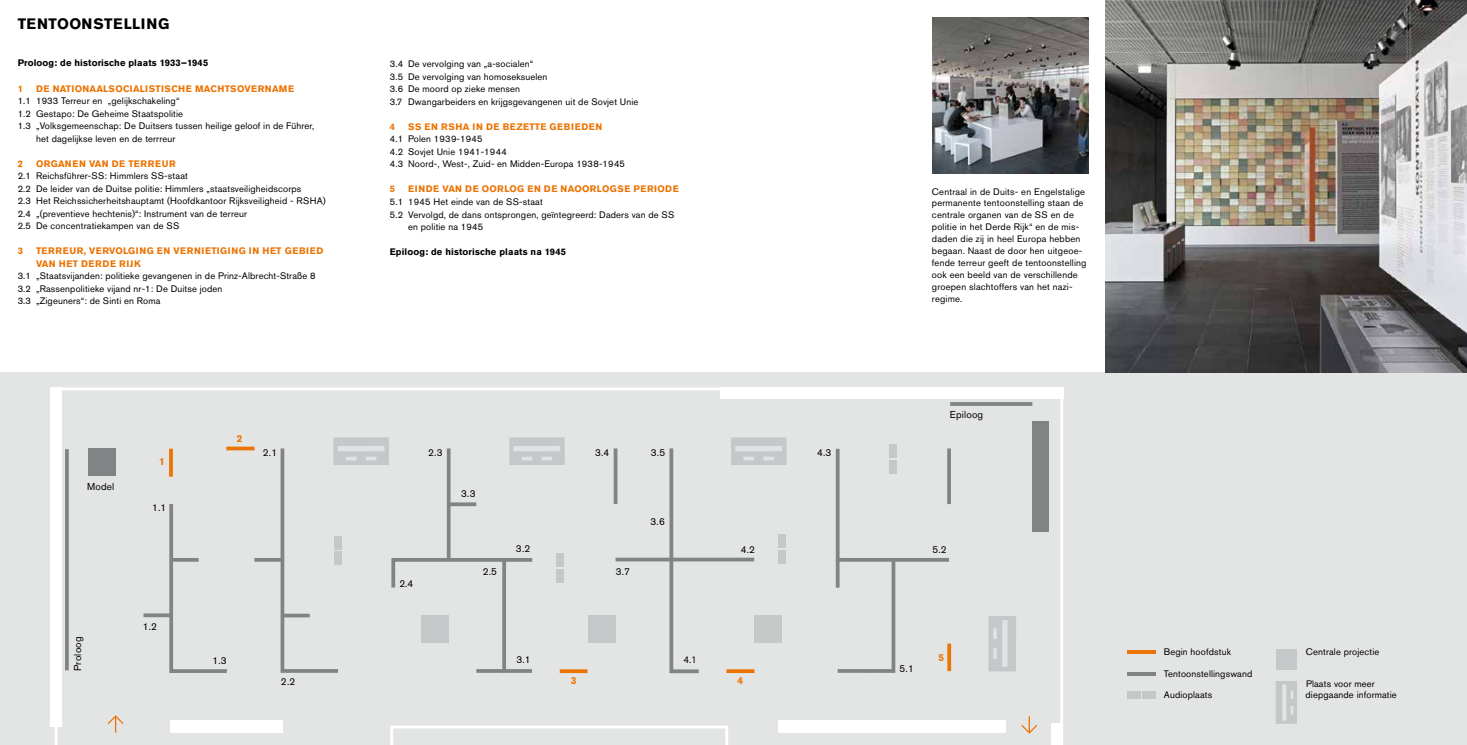
<style>
.page{position:relative;width:1467px;height:745px;background:#fff}
.page>*{position:absolute;margin:0;border:0;box-sizing:border-box;transform-origin:0 0}
.t1{font:700 15px "Akzidenz Grotesk Pro";letter-spacing:.025em;color:#000}
.t2{font:10px "Akzidenz Grotesk Pro";letter-spacing:.02em;color:#000}
.t3{font:700 10px "Akzidenz Grotesk Pro";color:#ec7404}
.t4{font:10px "Myriad Pro";color:#000}
.t5{font:9.38px/12.5px "Akzidenz Grotesk Pro";letter-spacing:.015em;color:#000}
.t6{font:700 9.38px/12.5px "Akzidenz Grotesk Pro";letter-spacing:.055em;color:#ec7404}
.t7{font:700 9.38px "Akzidenz Grotesk Pro";letter-spacing:.015em;color:#000}
.t8{font:700 9.38px "Akzidenz Grotesk Pro";letter-spacing:.025em;color:#ec7404}
</style>
<div class="page">
<div style="left:0;top:372px;width:1467px;height:372px;background:#e3e4e4"></div>
<svg style="left:55px;top:387px;width:1008px;height:357px"></svg>
<div style="left:50px;top:387px;width:12px;height:339px;background:#fff"></div>
<svg style="left:65px;top:449px;width:4px;height:221px"></svg>
<svg style="left:390px;top:725px;width:338px;height:19px"></svg>
<div style="left:1052px;top:722px;width:11px;height:22px;background:#fff"></div>
<div style="left:509px;top:437px;width:56px;height:28px;background:#c6c7c8"></div>
<svg style="left:542px;top:457px;width:10px;height:3px"></svg>
<svg style="left:522px;top:457px;width:10px;height:3px"></svg>
<div style="left:513px;top:445px;width:47px;height:6px;background:#e1e2e3"></div>
<div style="left:731px;top:437px;width:55px;height:28px;background:#c6c7c8"></div>
<svg style="left:763px;top:457px;width:11px;height:3px"></svg>
<svg style="left:743px;top:457px;width:11px;height:3px"></svg>
<div style="left:735px;top:445px;width:47px;height:6px;background:#e1e2e3"></div>
<div style="left:333px;top:437px;width:56px;height:28px;background:#c6c7c8"></div>
<svg style="left:366px;top:457px;width:10px;height:3px"></svg>
<svg style="left:346px;top:457px;width:11px;height:3px"></svg>
<div style="left:338px;top:445px;width:46px;height:6px;background:#e1e2e3"></div>
<div style="left:588px;top:615px;width:28px;height:28px;background:#c6c7c8"></div>
<div style="left:754px;top:615px;width:28px;height:28px;background:#c6c7c8"></div>
<div style="left:720px;top:387px;width:343px;height:11px;background:#fff"></div>
<hr style="left:950px;top:402px;width:82px;height:3px;background:#828385">
<div style="left:1032px;top:421px;width:17px;height:110px;background:#828385"></div>
<div style="left:88px;top:448px;width:28px;height:28px;background:#828385"></div>
<svg style="left:947px;top:448px;width:4px;height:55px"></svg>
<svg style="left:898px;top:557px;width:51px;height:4px"></svg>
<svg style="left:834px;top:445px;width:64px;height:229px"></svg>
<svg style="left:838px;top:668px;width:29px;height:4px"></svg>
<svg style="left:836px;top:559px;width:4px;height:28px"></svg>
<hr style="left:614px;top:448px;width:3px;height:55px;background:#828385">
<svg style="left:616px;top:557px;width:138px;height:4px"></svg>
<div style="left:889px;top:460px;width:8px;height:13px;background:#c6c7c8"></div>
<div style="left:889px;top:444px;width:8px;height:14px;background:#c6c7c8"></div>
<svg style="left:560px;top:668px;width:28px;height:4px"></svg>
<svg style="left:726px;top:668px;width:28px;height:4px"></svg>
<svg style="left:947px;top:643px;width:4px;height:27px"></svg>
<svg style="left:226px;top:446px;width:28px;height:4px"></svg>
<svg style="left:169px;top:448px;width:4px;height:28px"></svg>
<div style="left:778px;top:534px;width:8px;height:13px;background:#c6c7c8"></div>
<div style="left:778px;top:549px;width:8px;height:14px;background:#c6c7c8"></div>
<div style="left:556px;top:553px;width:7px;height:14px;background:#c6c7c8"></div>
<div style="left:556px;top:568px;width:7px;height:14px;background:#c6c7c8"></div>
<svg style="left:167px;top:500px;width:64px;height:174px"></svg>
<hr style="left:143px;top:613px;width:28px;height:3px;background:#828385">
<svg style="left:254px;top:557px;width:25px;height:4px"></svg>
<svg style="left:171px;top:557px;width:28px;height:4px"></svg>
<svg style="left:451px;top:502px;width:25px;height:4px"></svg>
<svg style="left:279px;top:444px;width:63px;height:230px"></svg>
<svg style="left:447px;top:448px;width:4px;height:107px"></svg>
<svg style="left:390px;top:555px;width:146px;height:119px"></svg>
<svg style="left:668px;top:444px;width:35px;height:230px"></svg>
<div style="left:171px;top:719px;width:112px;height:12px;background:#fff"></div>
<div style="left:779px;top:719px;width:227px;height:12px;background:#fff"></div>
<svg style="left:108px;top:714px;width:15px;height:18px"></svg>
<svg style="left:1022px;top:716px;width:15px;height:17px"></svg>
<svg style="left:1127px;top:650px;width:29px;height:3px"></svg>
<svg style="left:1127px;top:672px;width:29px;height:3px"></svg>
<div style="left:1127px;top:691px;width:14px;height:7px;background:#c6c7c8"></div>
<div style="left:1142px;top:691px;width:14px;height:7px;background:#c6c7c8"></div>
<div style="left:1276px;top:648px;width:21px;height:21px;background:#c6c7c8"></div>
<div style="left:1276px;top:680px;width:21px;height:43px;background:#c6c7c8"></div>
<svg style="left:1290px;top:690px;width:3px;height:8px"></svg>
<svg style="left:1291px;top:706px;width:2px;height:7px"></svg>
<hr style="left:1282px;top:684px;width:4px;height:36px;background:#e3e4e4">
<img style="left:933px;top:18px;width:156px;height:156px">
<img style="left:1106px;top:0;width:361px;height:372px">
<h1 class="t1" style="left:18px;top:14px;width:153px">TENTOONSTELLING</h1>
<p class="t7" style="left:18px;top:57px;width:192px">Proloog: de historische plaats 1933–1945</p>
<p class="t6" style="left:18px;top:82px;width:7px">1</p>
<p class="t8" style="left:36px;top:82px;width:260px">DE NATIONAALSOCIALISTISCHE MACHTSOVERNAME</p>
<p class="t5" style="left:18px;top:94px;width:163px">1.1 1933 Terreur en „gelijkschakeling“</p>
<p class="t5" style="left:18px;top:107px;width:167px">1.2 Gestapo: De Geheime Staatspolitie</p>
<p class="t5" style="left:18px;top:119px;width:298px">1.3 „Volksgemeenschap: De Duitsers tussen heilige geloof in de Führer,</p>
<p class="t5" style="left:36px;top:132px;width:141px">het dagelijkse leven en de terrreur</p>
<p class="t6" style="left:18px;top:157px;width:7px">2</p>
<p class="t6" style="left:36px;top:157px;width:141px">ORGANEN VAN DE TERREUR</p>
<p class="t5" style="left:18px;top:169px;width:310px">2.1 Reichsführer-SS: Himmlers SS-staat<br>2.2 De leider van de Duitse politie: Himmlers „staatsveiligheidscorps<br>2.3 Het Reichssicherheitshauptamt (Hoofdkantoor Rijksveiligheid - RSHA)<br>2.4 „(preventieve hechtenis)“: Instrument van de terreur<br>2.5 De concentratiekampen van de SS</p>
<p class="t6" style="left:18px;top:244px;width:7px">3</p>
<p class="t6" style="left:36px;top:244px;width:289px">TERREUR, VERVOLGING EN VERNIETIGING IN HET GEBIED<br>VAN HET DERDE RIJK</p>
<p class="t5" style="left:18px;top:269px;width:299px">3.1 „Staatsvijanden: politieke gevangenen in de Prinz-Albrecht-Straße 8<br>3.2 „Rassenpolitieke vijand nr-1: De Duitse joden<br>3.3 „Zigeuners“: de Sinti en Roma</p>
<p class="t3" style="left:237px;top:432px;width:7px">2</p>
<p class="t5" style="left:390px;top:58px;width:250px">3.4 De vervolging van „a-socialen“<br>3.5 De vervolging van homoseksuelen<br>3.6 De moord op zieke mensen<br>3.7 Dwangarbeiders en krijgsgevangenen uit de Sovjet Unie</p>
<p class="t6" style="left:390px;top:120px;width:7px">4</p>
<p class="t6" style="left:408px;top:120px;width:196px">SS EN RSHA IN DE BEZETTE GEBIEDEN</p>
<p class="t5" style="left:390px;top:133px;width:237px">4.1 Polen 1939-1945<br>4.2 Sovjet Unie 1941-1944<br>4.3 Noord-, West-, Zuid- en Midden-Europa 1938-1945</p>
<p class="t6" style="left:390px;top:183px;width:7px">5</p>
<p class="t6" style="left:408px;top:183px;width:272px">EINDE VAN DE OORLOG EN DE NAOORLOGSE PERIODE</p>
<p class="t5" style="left:390px;top:195px;width:155px">5.1 1945 Het einde van de SS-staat</p>
<p class="t5" style="left:390px;top:208px;width:286px">5.2 Vervolgd, de dans ontsprongen, geïntegreerd: Daders van de SS</p>
<p class="t5" style="left:408px;top:220px;width:77px">en politie na 1945</p>
<p class="t7" style="left:390px;top:245px;width:178px">Epiloog: de historische plaats na 1945</p>
<p class="t2" style="left:87px;top:479px;width:29px">Model</p>
<p class="t3" style="left:159px;top:455px;width:7px">1</p>
<p class="t2" style="left:152px;top:500px;width:16px">1.1</p>
<p class="t2" style="left:71px;top:670px;width:36px;rotate:-90deg">Proloog</p>
<p class="t2" style="left:143px;top:619px;width:16px">1.2</p>
<p class="t2" style="left:212px;top:653px;width:16px">1.3</p>
<p class="t2" style="left:263px;top:445px;width:16px">2.1</p>
<p class="t2" style="left:428px;top:445px;width:16px">2.3</p>
<p class="t2" style="left:595px;top:445px;width:16px">3.4</p>
<p class="t2" style="left:651px;top:445px;width:16px">3.5</p>
<p class="t2" style="left:817px;top:445px;width:16px">4.3</p>
<p class="t2" style="left:281px;top:675px;width:16px">2.2</p>
<p class="t2" style="left:399px;top:576px;width:15px">2.4</p>
<p class="t2" style="left:461px;top:487px;width:16px">3.3</p>
<p class="t2" style="left:483px;top:565px;width:16px">2.5</p>
<p class="t2" style="left:650px;top:514px;width:16px">3.6</p>
<p class="t2" style="left:516px;top:542px;width:16px">3.2</p>
<p class="t2" style="left:741px;top:542px;width:16px">4.2</p>
<p class="t2" style="left:616px;top:564px;width:16px">3.7</p>
<p class="t2" style="left:516px;top:652px;width:16px">3.1</p>
<p class="t4" style="left:684px;top:653px;width:14px">4.1</p>
<p class="t3" style="left:571px;top:673px;width:7px">3</p>
<p class="t3" style="left:737px;top:673px;width:7px">4</p>
<p class="t5" style="left:932px;top:185px;width:156px;line-height:11.9px">Centraal in de Duits- en Engelstalige permanente tentoonstelling staan de centrale organen van de SS en de politie in het Derde Rijk“ en de mis&shy;daden die zij in heel Europa hebben begaan. Naast de door hen uitgeoe&shy;fende terreur geeft de tentoonstelling ook een beeld van de verschillende groepen slachtoffers van het nazi&shy;regime.</p>
<p class="t2" style="left:950px;top:407px;width:35px">Epiloog</p>
<p class="t2" style="left:932px;top:542px;width:16px">5.2</p>
<p class="t2" style="left:900px;top:661px;width:16px">5.1</p>
<p class="t3" style="left:938px;top:650px;width:7px">5</p>
<p class="t5" style="left:1164px;top:645px;width:69px">Begin hoofdstuk</p>
<p class="t5" style="left:1164px;top:666px;width:90px">Tentoonstellingswand</p>
<p class="t5" style="left:1164px;top:688px;width:50px">Audioplaats</p>
<p class="t5" style="left:1306px;top:645px;width:75px">Centrale projectie</p>
<p class="t5" style="left:1305px;top:678px;width:93px;line-height:10.8px">Plaats voor meer diepgaande informatie</p>
</div>
